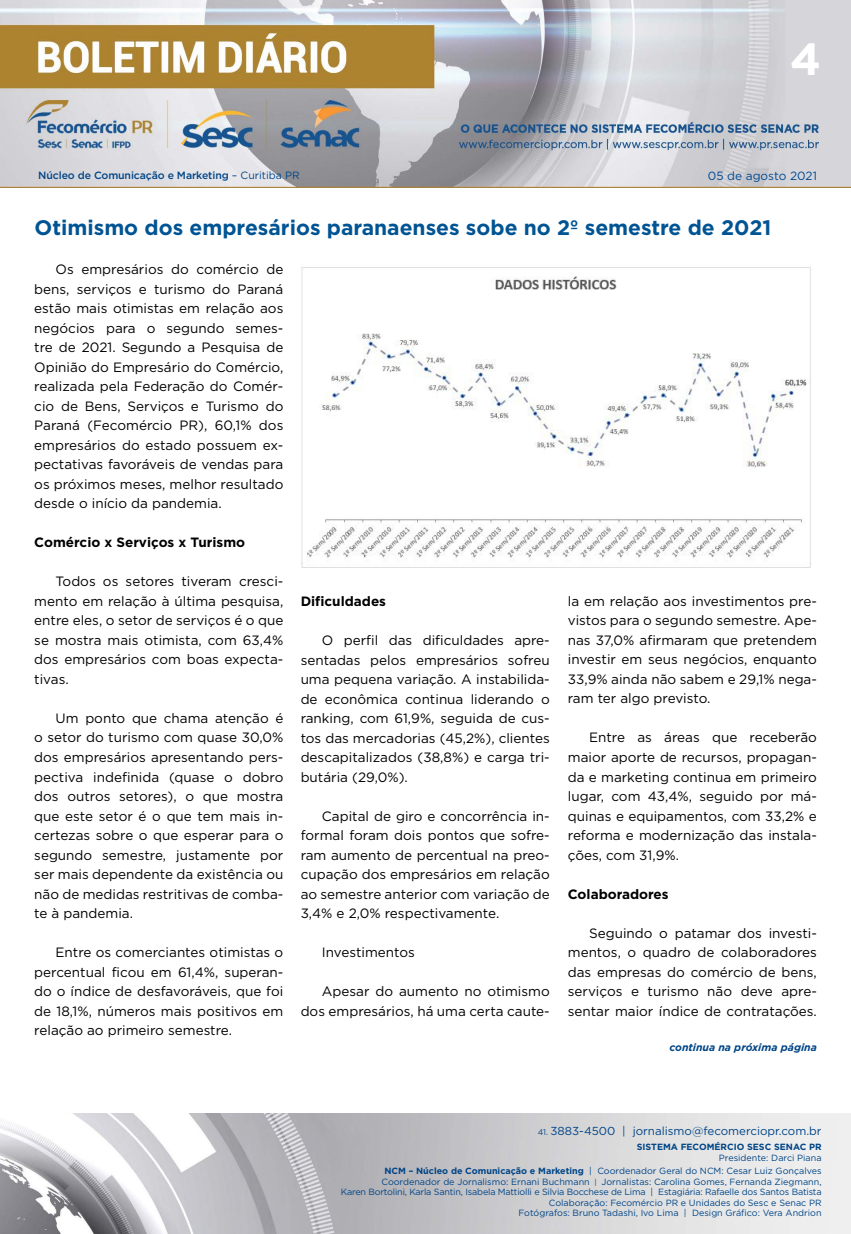
<style>
.page{position:relative;width:851px;height:1234px;background:#fff}
.page>*{position:absolute;margin:0;border:0;box-sizing:border-box;transform-origin:0 0}
.t1{font:700 45px "Gotham";color:#fff}
.t2{font:700 21px "Gotham";color:#005493}
.t3{font:13.5px/19.5px "Gotham";color:#000;text-align:justify}
.t4{font:700 13.5px "Gotham";color:#000}
.t5{font:11.85px "Gotham";color:#004a93}
.t6{font:11.55px "Gotham";color:#004587}
.t7{font:500 10.5px "Gotham";letter-spacing:-.01em;color:#004587}
.t8{font:italic 700 10.5px "Gotham";color:#004587}
.t9{font:9px/10.5px "Gotham";color:#004587;text-align:right}
.t10{font:700 9px "Gotham";color:#004587}
.s1{font-weight:400}
.s2{font-size:8.25px}
.s3{font-weight:700}
.s4{font-size:7.65px}
</style>
<div class="page">
<img style="left:0;top:0;width:850px;height:188px">
<img style="left:0;top:1113px;width:850px;height:120px">
<img style="left:301px;top:267px;width:510px;height:301px">
<h1 class="t1" style="left:790px;top:29px;width:33px">4</h1>
<p class="t7" style="left:38px;top:168px;width:263px">Núcleo de Comunicação e Marketing <span class="s1">– Curitiba PR</span></p>
<p class="t5" style="left:707px;top:168px;width:110px">05 de agosto 2021</p>
<h2 class="t2" style="left:35px;top:214px;width:738px">Otimismo dos empresários paranaenses sobe no 2º semestre de 2021</h2>
<p class="t3" style="left:34px;top:259px;width:250px;text-indent:21px">Os empresários do comércio de bens, serviços e turismo do Paraná estão mais otimistas em relação aos negócios para o segundo semes&shy;tre de 2021. Segundo a Pesquisa de Opinião do Empresário do Comércio, realizada pela Federação do Comér&shy;cio de Bens, Serviços e Turismo do Paraná (Fecomércio PR), 60,1% dos empresários do estado possuem ex&shy;pectativas favoráveis de vendas para os próximos meses, melhor resultado desde o início da pandemia.</p>
<p class="t4" style="left:34px;top:533px;width:212px">Comércio x Serviços x Turismo</p>
<p class="t3" style="left:34px;top:571px;width:250px;text-indent:21px">Todos os setores tiveram cresci&shy;mento em relação à última pesquisa, entre eles, o setor de serviços é o que se mostra mais otimista, com 63,4% dos empresários com boas expecta&shy;tivas.</p>
<p class="t3" style="left:34px;top:708px;width:250px;text-indent:21px">Um ponto que chama atenção é o setor do turismo com quase 30,0% dos empresários apresentando pers&shy;pectiva indefinida (quase o dobro dos outros setores), o que mostra que este setor é o que tem mais in&shy;certezas sobre o que esperar para o segundo semestre, justamente por ser mais dependente da existência ou não de medidas restritivas de comba&shy;te à pandemia.</p>
<p class="t3" style="left:34px;top:942px;width:250px;text-indent:21px">Entre os comerciantes otimistas o percentual ficou em 61,4%, superan&shy;do o índice de desfavoráveis, que foi de 18,1%, números mais positivos em relação ao primeiro semestre.</p>
<p class="t4" style="left:300px;top:592px;width:87px">Dificuldades</p>
<p class="t3" style="left:300px;top:630px;width:250px;text-indent:21px">O perfil das dificuldades apre&shy;sentadas pelos empresários sofreu uma pequena variação. A instabilida&shy;de econômica continua liderando o ranking, com 61,9%, seguida de cus&shy;tos das mercadorias (45,2%), clientes descapitalizados (38,8%) e carga tri&shy;butária (29,0%).</p>
<p class="t3" style="left:300px;top:805px;width:250px;text-indent:21px">Capital de giro e concorrência in&shy;formal foram dois pontos que sofre&shy;ram aumento de percentual na preo&shy;cupação dos empresários em relação ao semestre anterior com variação de 3,4% e 2,0% respectivamente.</p>
<p class="t3" style="left:322px;top:942px;width:94px">Investimentos</p>
<p class="t3" style="left:300px;top:981px;width:250px;text-align:right">Apesar do aumento no otimismo dos empresários, há uma certa caute-</p>
<p class="t3" style="left:567px;top:591px;width:250px">la em relação aos investimentos pre&shy;vistos para o segundo semestre. Ape&shy;nas 37,0% afirmaram que pretendem investir em seus negócios, enquanto 33,9% ainda não sabem e 29,1% nega&shy;ram ter algo previsto.</p>
<p class="t3" style="left:567px;top:727px;width:250px;text-indent:21px">Entre as áreas que receberão maior aporte de recursos, propagan&shy;da e marketing continua em primeiro lugar, com 43,4%, seguido por má&shy;quinas e equipamentos, com 33,2% e reforma e modernização das instala&shy;ções, com 31,9%.</p>
<p class="t4" style="left:567px;top:884px;width:102px">Colaboradores</p>
<p class="t3" style="left:567px;top:922px;width:250px;text-indent:21px">Seguindo o patamar dos investi&shy;mentos, o quadro de colaboradores das empresas do comércio de bens, serviços e turismo não deve apre&shy;sentar maior índice de contratações.</p>
<p class="t8" style="left:669px;top:1040px;width:149px">continua na próxima página</p>
<p class="t6" style="left:537px;top:1123px;width:285px"><span class="s2">41.</span> 3883-4500 | jornalismo@fecomerciopr.com.br</p>
<p class="t10" style="left:636px;top:1140px;width:186px">SISTEMA FECOMÉRCIO SESC SENAC PR</p>
<p class="t9" style="left:384px;top:1150px;width:438px;line-height:13.5px">Presidente: Darci Piana<br><span class="s3">NCM – Núcleo de Comunicação e Marketing</span> | Coordenador Geral do NCM: Cesar Luiz Gonçalves</p>
<p class="t9" style="left:341px;top:1175px;width:482px">Coordenador de Jornalismo: Ernani Buchmann <span class="s4">|</span> Jornalistas: Carolina Gomes, Fernanda Ziegmann,<br>Karen Bortolini, Karla Santin, Isabela Mattiolli e Silvia Bocchese de Lima | Estagiária: Rafaelle dos Santos Batista Colaboração: Fecomércio PR e Unidades do Sesc e Senac PR<br>Fotógrafos: Bruno Tadashi, Ivo Lima | Design Gráfico: Vera Andrion</p>
</div>
